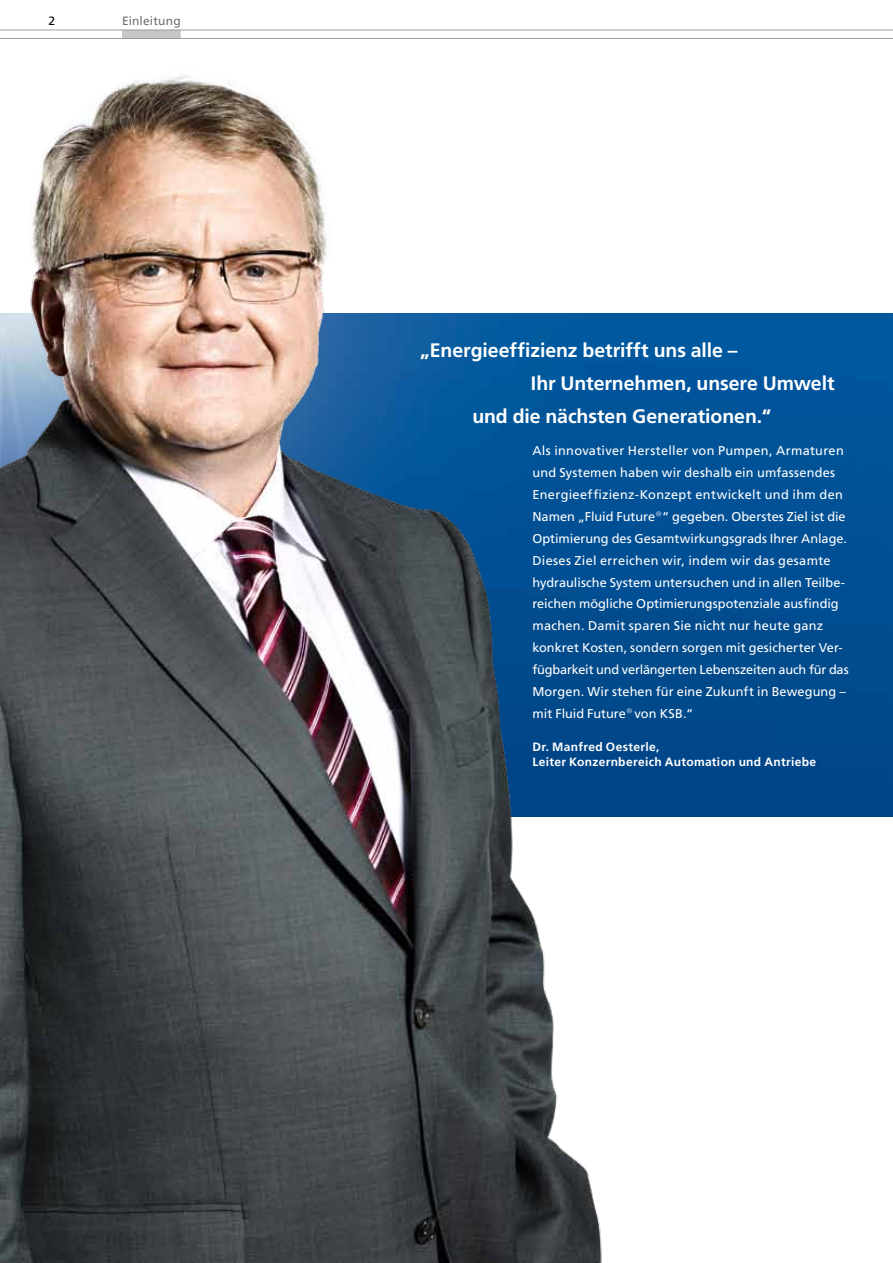
<style>
.page{position:relative;width:893px;height:1263px;background:#fff}
.page>*{position:absolute;margin:0;border:0;box-sizing:border-box;transform-origin:0 0}
.t1{font:700 19.5px "Frutiger LT Com";letter-spacing:-.005em;color:#fff}
.t2{font:12.75px/21.9px "Frutiger LT Com";letter-spacing:.01em;color:#fff}
.t3{font:700 12px/15px "Frutiger LT Com";letter-spacing:.03em;color:#fff}
.t4{font:12px "Frutiger LT Com";letter-spacing:.01em;color:#6f6f6e}
.t5{font:12px "Frutiger LT Com";color:#000}
.s1{font-family:"Sabon CE";font-size:13.5px}
</style>
<div class="page">
<img style="left:713px;top:313px;width:180px;height:503px">
<img style="left:0;top:73px;width:713px;height:1190px">
<div style="left:122px;top:30px;width:59px;height:9px;background:#c5c6c6"></div>
<hr style="left:0;top:30px;width:893px;height:1px;background:#9c9d9d">
<hr style="left:0;top:38px;width:893px;height:1px;background:#9c9d9d">
<p class="t5" style="left:49px;top:14px;width:8px">2</p>
<p class="t4" style="left:122px;top:14px;width:60px">Einleitung</p>
<h1 class="t1" style="left:420px;top:339px;width:319px">„Energieeffizienz betrifft uns alle –</h1>
<h1 class="t1" style="left:531px;top:372px;width:305px">Ihr Unternehmen, unsere Umwelt</h1>
<h1 class="t1" style="left:472px;top:404px;width:300px">und die nächsten Generationen.“</h1>
<p class="t2" style="left:532px;top:440px;width:318px">Als innovativer Hersteller von Pumpen, Armaturen und Systemen haben wir deshalb ein umfassendes Energieeffizienz-Konzept entwickelt und ihm den Namen „Fluid Future<span class="s1">®</span>“ gegeben. Oberstes Ziel ist die Optimierung des Gesamtwirkungsgrads Ihrer Anlage.<br>Dieses Ziel erreichen wir, indem wir das gesamte hydraulische System untersuchen und in allen Teilbe&shy;reichen mögliche Optimierungspotenziale ausfindig machen. Damit sparen Sie nicht nur heute ganz konkret Kosten, sondern sorgen mit gesicherter Ver&shy;fügbarkeit und verlängerten Lebenszeiten auch für das Morgen. Wir stehen für eine Zukunft in Bewegung – mit Fluid Future<span class="s1">®</span>von KSB.“</p>
<p class="t3" style="left:532px;top:739px;width:285px">Dr. Manfred Oesterle,<br>Leiter Konzernbereich Automation und Antriebe</p>
</div>
